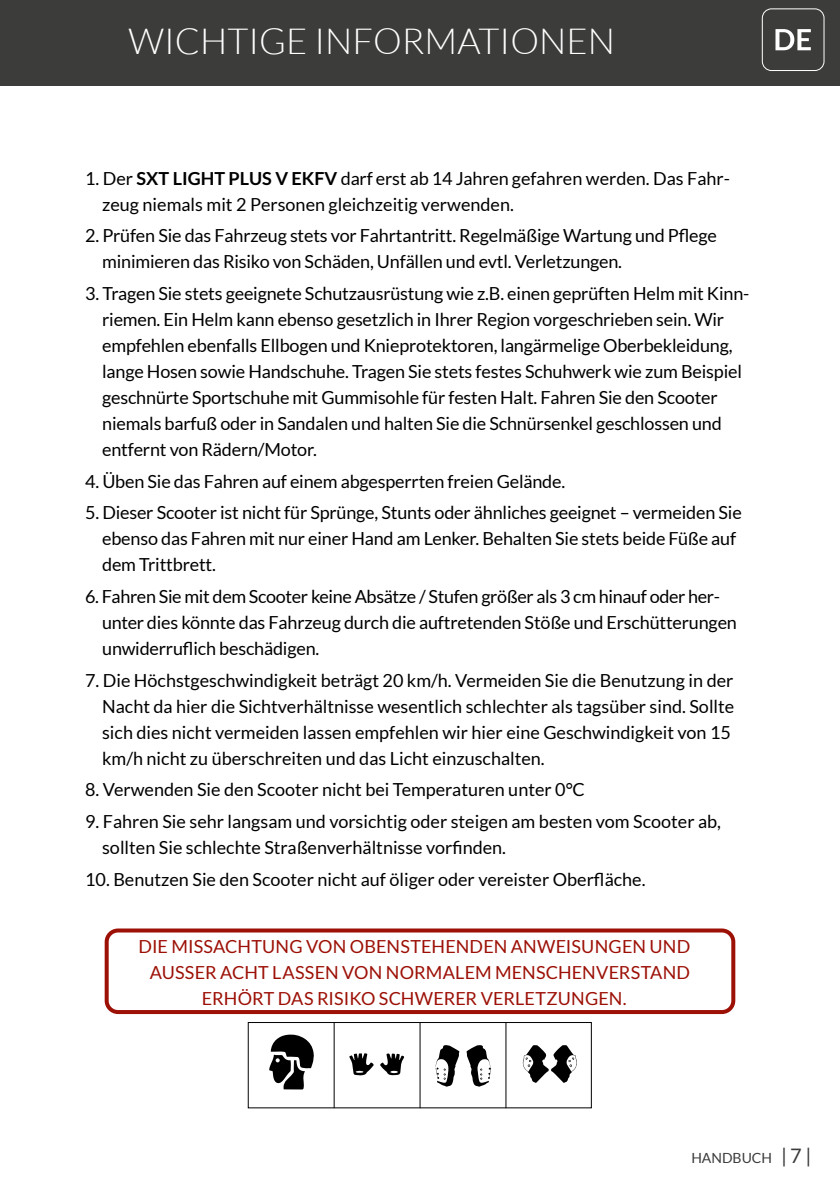
<style>
.page{position:relative;width:840px;height:1191px;background:#fff}
.page>*{position:absolute;margin:0;border:0;box-sizing:border-box;transform-origin:0 0}
.t1{font:300 36px "Lato";color:#fff}
.t2{font:18px/26px "Lato";letter-spacing:-.01em;color:#000}
.t3{font:18px "Lato";letter-spacing:.01em;color:#9c1006}
.t4{font:14px "Lato";color:#3c3c3b}
.s1{font-weight:700}
.s2{font-size:20px}
</style>
<div class="page">
<div style="left:0;top:0;width:839px;height:85px;background:#3c3c3b"></div>
<div style="left:761px;top:9px;width:62px;height:62px;border:1px solid #fff;border-radius:9px"></div>
<svg style="left:775px;top:29px;width:35px;height:21px"></svg>
<div style="left:105px;top:928px;width:629px;height:86px;border:4px solid #9c1006;border-radius:11px"></div>
<div style="left:248px;top:1022px;width:343px;height:86px;border:1px solid #000"></div>
<svg style="left:269px;top:1034px;width:45px;height:55px"></svg>
<svg style="left:349px;top:1053px;width:24px;height:22px"></svg>
<svg style="left:380px;top:1053px;width:24px;height:22px"></svg>
<svg style="left:435px;top:1045px;width:24px;height:41px"></svg>
<svg style="left:466px;top:1045px;width:25px;height:41px"></svg>
<svg style="left:522px;top:1045px;width:55px;height:38px"></svg>
<hr style="left:333px;top:1022px;width:1px;height:86px;background:#000">
<hr style="left:419px;top:1022px;width:1px;height:86px;background:#000">
<hr style="left:505px;top:1022px;width:1px;height:86px;background:#000">
<h1 class="t1" style="left:128px;top:22px;width:487px">WICHTIGE INFORMATIONEN</h1>
<p class="t2" style="left:102px;top:165px;width:629px;text-indent:-17px">1. Der <span class="s1">SXT LIGHT PLUS V EKFV</span> darf erst ab 14 Jahren gefahren werden. Das Fahr&shy;zeug niemals mit 2 Personen gleichzeitig verwenden.</p>
<p class="t2" style="left:102px;top:223px;width:616px;text-indent:-17px">2. Prüfen Sie das Fahrzeug stets vor Fahrtantritt. Regelmäßige Wartung und Pflege minimieren das Risiko von Schäden, Unfällen und evtl. Verletzungen.</p>
<p class="t2" style="left:102px;top:280px;width:648px;text-indent:-17px">3. Tragen Sie stets geeignete Schutzausrüstung wie z.B. einen geprüften Helm mit Kinn&shy;riemen. Ein Helm kann ebenso gesetzlich in Ihrer Region vorgeschrieben sein. Wir empfehlen ebenfalls Ellbogen und Knieprotektoren, langärmelige Oberbekleidung, lange Hosen sowie Handschuhe. Tragen Sie stets festes Schuhwerk wie zum Beispiel geschnürte Sportschuhe mit Gummisohle für festen Halt. Fahren Sie den Scooter niemals barfuß oder in Sandalen und halten Sie die Schnürsenkel geschlossen und entfernt von Rädern/Motor.</p>
<p class="t2" style="left:85px;top:468px;width:481px">4. Üben Sie das Fahren auf einem abgesperrten freien Gelände.</p>
<p class="t2" style="left:102px;top:500px;width:640px;text-indent:-17px">5. Dieser Scooter ist nicht für Sprünge, Stunts oder ähnliches geeignet – vermeiden Sie ebenso das Fahren mit nur einer Hand am Lenker. Behalten Sie stets beide Füße auf dem Trittbrett.</p>
<p class="t2" style="left:102px;top:583px;width:636px;text-indent:-17px">6. Fahren Sie mit dem Scooter keine Absätze / Stufen größer als 3 cm hinauf oder her&shy;unter dies könnte das Fahrzeug durch die auftretenden Stöße und Erschütterungen unwiderruflich beschädigen.</p>
<p class="t2" style="left:102px;top:667px;width:633px;text-indent:-17px">7. Die Höchstgeschwindigkeit beträgt 20 km/h. Vermeiden Sie die Benutzung in der Nacht da hier die Sichtverhältnisse wesentlich schlechter als tagsüber sind. Sollte sich dies nicht vermeiden lassen empfehlen wir hier eine Geschwindigkeit von 15 km/h nicht zu überschreiten und das Licht einzuschalten.</p>
<p class="t2" style="left:85px;top:776px;width:501px">8. Verwenden Sie den Scooter nicht bei Temperaturen unter 0°C</p>
<p class="t2" style="left:102px;top:808px;width:620px;text-indent:-17px">9. Fahren Sie sehr langsam und vorsichtig oder steigen am besten vom Scooter ab, sollten Sie schlechte Straßenverhältnisse vorfinden.</p>
<p class="t2" style="left:85px;top:866px;width:561px">10. Benutzen Sie den Scooter nicht auf öliger oder vereister Oberfläche.</p>
<p class="t3" style="left:138px;top:936px;width:553px">DIE MISSACHTUNG VON OBENSTEHENDEN ANWEISUNGEN UND</p>
<p class="t3" style="left:150px;top:962px;width:541px">AUSSER ACHT LASSEN VON NORMALEM MENSCHENVERSTAND</p>
<p class="t3" style="left:202px;top:988px;width:426px">ERHÖRT DAS RISIKO SCHWERER VERLETZUNGEN.</p>
<p class="t4" style="left:691px;top:1149px;width:122px">HANDBUCH <span class="s2">| 7 |</span></p>
</div>
